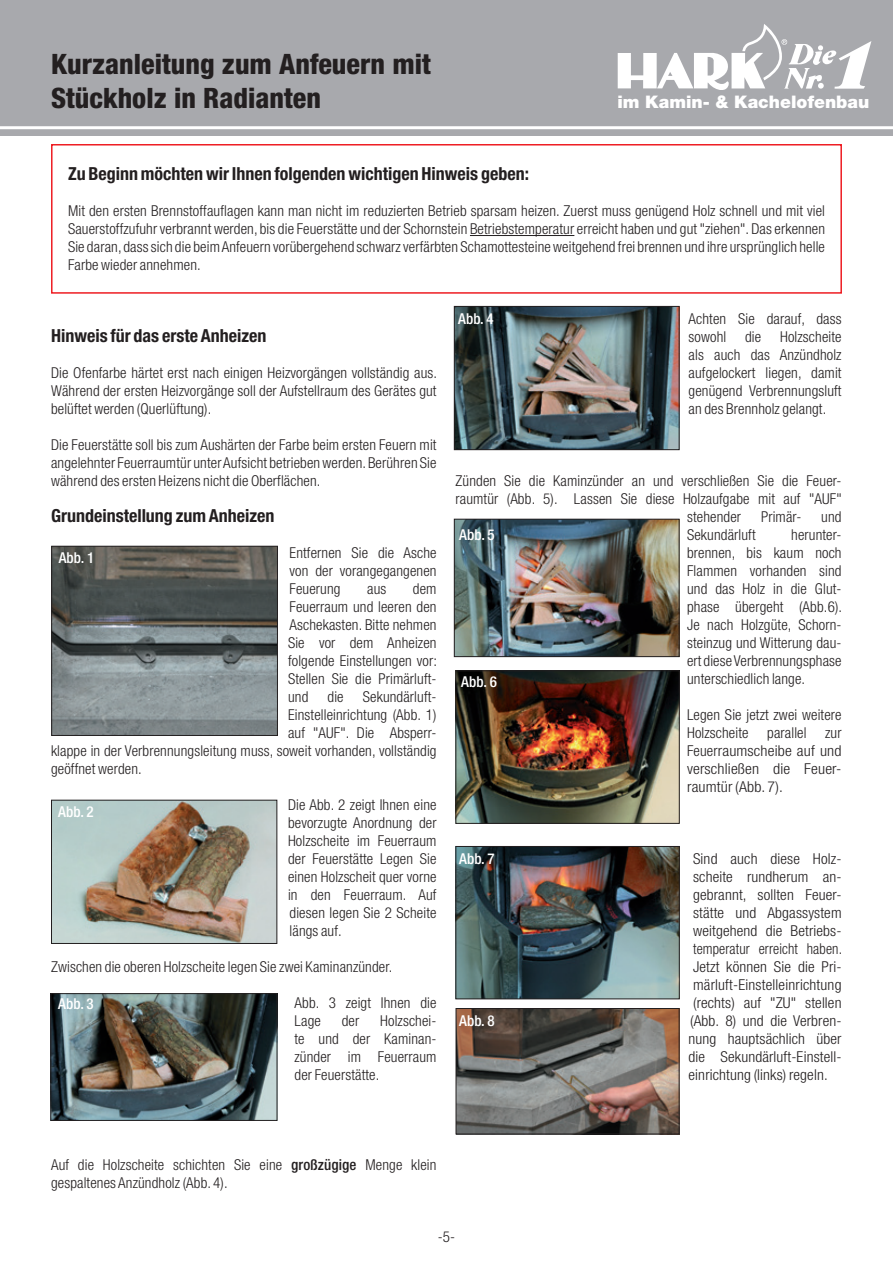
<style>
.page{position:relative;width:893px;height:1263px;background:#fff}
.page>*{position:absolute;margin:0;border:0;box-sizing:border-box;transform-origin:0 0}
.t1{font:800 condensed 28.2px/33.8px "Helvetica Neue LT";color:#231f20}
.t2{font:700 condensed 18px "Helvetica Neue LT";color:#231f20}
.t3{font:900 17.4px "Helvetica Neue LT";color:#fff}
.t4{font:300 condensed 15px/18px "Helvetica Neue LT";letter-spacing:.01em;color:#231f20;text-align:justify}
.t5{font:500 condensed 15px "Helvetica Neue LT";letter-spacing:.01em;color:#fff}
.t6{font:300 condensed 15px "Helvetica Neue LT";letter-spacing:.01em;color:#231f20;scale:.95 1}
.s1{font-weight:500}
</style>
<div class="page">
<div style="left:0;top:0;width:893px;height:136px;background:#a8a9ad"></div>
<hr style="left:0;top:126px;width:893px;height:3px;background:#fff">
<svg style="left:618px;top:24px;width:253px;height:65px"></svg>
<div style="left:51px;top:144px;width:791px;height:150px;border:2px solid #ee1d23"></div>
<hr style="left:470px;top:235px;width:104px;height:1px;background:#231f20">
<img style="left:53px;top:548px;width:223px;height:186px">
<div style="left:51px;top:546px;width:227px;height:190px;border:1px solid #231f20"></div>
<img style="left:53px;top:802px;width:222px;height:140px">
<div style="left:51px;top:800px;width:226px;height:144px;border:1px solid #231f20"></div>
<img style="left:53px;top:995px;width:222px;height:124px">
<div style="left:51px;top:993px;width:226px;height:128px;border:1px solid #231f20"></div>
<img style="left:456px;top:521px;width:221px;height:134px">
<div style="left:454px;top:519px;width:225px;height:138px;border:1px solid #231f20"></div>
<img style="left:458px;top:673px;width:219px;height:149px">
<div style="left:456px;top:671px;width:223px;height:153px;border:1px solid #231f20"></div>
<img style="left:458px;top:848px;width:219px;height:149px">
<div style="left:456px;top:846px;width:223px;height:153px;border:1px solid #231f20"></div>
<img style="left:458px;top:1010px;width:219px;height:122px">
<div style="left:456px;top:1008px;width:223px;height:126px;border:1px solid #231f20"></div>
<img style="left:456px;top:308px;width:221px;height:140px">
<div style="left:454px;top:306px;width:225px;height:144px;border:1px solid #231f20"></div>
<h1 class="t1" style="left:51px;top:46px;width:381px">Kurzanleitung zum Anfeuern mit<br>Stückholz in Radianten</h1>
<p class="t3" style="left:617px;top:91px;width:253px">im Kamin- &amp; Kachelofenbau</p>
<p class="t2" style="left:68px;top:163px;width:462px">Zu Beginn möchten wir Ihnen folgenden wichtigen Hinweis geben:</p>
<p class="t4" style="left:68px;top:202px;width:758px">Mit den ersten Brennstoffauflagen kann man nicht im reduzierten Betrieb sparsam heizen. Zuerst muss genügend Holz schnell und mit viel Sauerstoffzufuhr verbrannt werden, bis die Feuerstätte und der Schornstein Betriebstemperatur erreicht haben und gut "ziehen". Das erkennen Sie daran, dass sich die beim Anfeuern vorübergehend schwarz verfärbten Schamottesteine weitgehend frei brennen und ihre ursprünglich helle Farbe wieder annehmen.</p>
<p class="t2" style="left:51px;top:325px;width:217px">Hinweis für das erste Anheizen</p>
<p class="t4" style="left:51px;top:364px;width:388px">Die Ofenfarbe härtet erst nach einigen Heizvorgängen vollständig aus.<br>Während der ersten Heizvorgänge soll der Aufstellraum des Gerätes gut belüftet werden (Querlüftung).</p>
<p class="t4" style="left:51px;top:436px;width:387px">Die Feuerstätte soll bis zum Aushärten der Farbe beim ersten Feuern mit angelehnter Feuerraumtür unter Aufsicht betrieben werden. Berühren Sie während des ersten Heizens nicht die Oberflächen.</p>
<p class="t2" style="left:51px;top:505px;width:225px">Grundeinstellung zum Anheizen</p>
<p class="t4" style="left:290px;top:544px;width:149px">Entfernen Sie die Asche von der vorangegangenen Feuerung</p>
<p class="t5" style="left:59px;top:549px;width:37px">Abb. 1</p>
<p class="t4" style="left:288px;top:580px;width:151px;text-indent:125px">dem Feuerraum und leeren den Aschekasten. Bitte nehmen Sie vor dem Anheizen folgende Einstellungen vor:<br>Stellen Sie die Primärluft&shy;und</p>
<p class="t4" style="left:367px;top:580px;width:21px">aus</p>
<p class="t4" style="left:328px;top:688px;width:18px">die</p>
<p class="t4" style="left:363px;top:688px;width:75px">Sekundärluft-</p>
<p class="t4" style="left:288px;top:706px;width:150px">Einstelleinrichtung (Abb. 1)</p>
<p class="t4" style="left:288px;top:724px;width:150px">auf "AUF". Die Absperr-</p>
<p class="t4" style="left:51px;top:742px;width:387px">klappe in der Verbrennungsleitung muss, soweit vorhanden, vollständig</p>
<p class="t4" style="left:51px;top:760px;width:92px">geöffnet werden.</p>
<p class="t4" style="left:288px;top:796px;width:150px">Die Abb. 2 zeigt Ihnen eine bevorzugte Anordnung der Holzscheite im Feuerraum der Feuerstätte Legen Sie einen Holzscheit quer vorne in den Feuerraum. Auf diesen legen Sie 2 Scheite längs auf.</p>
<p class="t4" style="left:51px;top:958px;width:343px">Zwischen die oberen Holzscheite legen Sie zwei Kaminanzünder.</p>
<p class="t4" style="left:295px;top:994px;width:144px">Abb. 3 zeigt Ihnen die<br>Lage</p>
<p class="t5" style="left:58px;top:803px;width:37px">Abb. 2</p>
<p class="t5" style="left:58px;top:995px;width:37px">Abb. 3</p>
<p class="t4" style="left:295px;top:1012px;width:144px;text-indent:86px">Holzschei&shy;te und der Kaminan&shy;zünder im Feuerraum der Feuerstätte.</p>
<p class="t4" style="left:342px;top:1012px;width:19px">der</p>
<p class="t5" style="left:458px;top:310px;width:37px">Abb. 4</p>
<p class="t4" style="left:689px;top:310px;width:155px">Achten Sie darauf, dass sowohl</p>
<p class="t4" style="left:689px;top:328px;width:155px;text-indent:92px">Holzscheite als auch das Anzündholz aufgelockert liegen, damit genügend Verbrennungsluft an des Brennholz gelangt.</p>
<p class="t4" style="left:745px;top:328px;width:18px">die</p>
<p class="t4" style="left:455px;top:472px;width:388px">Zünden Sie die Kaminzünder an und verschließen Sie die Feuer-</p>
<p class="t4" style="left:455px;top:490px;width:388px">raumtür (Abb. 5). Lassen Sie diese Holzaufgabe mit auf "AUF"</p>
<p class="t4" style="left:687px;top:508px;width:55px">stehender</p>
<p class="t4" style="left:761px;top:508px;width:42px">Primär-</p>
<p class="t4" style="left:821px;top:508px;width:22px">und</p>
<p class="t4" style="left:687px;top:526px;width:70px">Sekundärluft</p>
<p class="t5" style="left:459px;top:526px;width:37px">Abb. 5</p>
<p class="t4" style="left:687px;top:526px;width:157px;text-indent:104px">herunter&shy;brennen, bis kaum noch Flammen vorhanden sind und das Holz in die Glut&shy;phase übergeht (Abb.6).<br>Je nach Holzgüte, Schorn&shy;steinzug und Witterung dau&shy;ert diese Verbrennungsphase unterschiedlich lange.</p>
<p class="t4" style="left:687px;top:706px;width:156px">Legen Sie jetzt zwei weitere Holzscheite parallel zur Feuerraumscheibe auf und verschließen die Feuer&shy;raumtür (Abb. 7).</p>
<p class="t5" style="left:461px;top:673px;width:37px">Abb. 6</p>
<p class="t5" style="left:459px;top:850px;width:37px">Abb. 7</p>
<p class="t5" style="left:459px;top:1012px;width:37px">Abb. 8</p>
<p class="t4" style="left:693px;top:850px;width:150px">Sind auch diese Holz-</p>
<p class="t4" style="left:693px;top:868px;width:150px">scheite rundherum an-</p>
<p class="t4" style="left:693px;top:886px;width:150px">gebrannt, sollten Feuer-</p>
<p class="t4" style="left:693px;top:904px;width:150px">stätte und Abgassystem</p>
<p class="t4" style="left:693px;top:922px;width:150px">weitgehend die Betriebs-</p>
<p class="t6" style="left:693px;top:940px;width:158px">temperatur erreicht haben.</p>
<p class="t4" style="left:693px;top:958px;width:150px">Jetzt können Sie die Pri-</p>
<p class="t4" style="left:693px;top:976px;width:150px">märluft-Einstelleinrichtung</p>
<p class="t4" style="left:693px;top:994px;width:150px">(rechts) auf "ZU" stellen</p>
<p class="t4" style="left:690px;top:1012px;width:153px">(Abb. 8) und die Verbren-</p>
<p class="t4" style="left:689px;top:1030px;width:155px">nung hauptsächlich über</p>
<p class="t4" style="left:689px;top:1048px;width:155px">die Sekundärluft-Einstell-</p>
<p class="t4" style="left:689px;top:1066px;width:141px">einrichtung (links) regeln.</p>
<p class="t4" style="left:51px;top:1156px;width:387px">Auf die Holzscheite schichten Sie eine <span class="s1">großzügige</span> Menge klein gespaltenes Anzündholz (Abb. 4).</p>
<p class="t4" style="left:438px;top:1228px;width:19px">-5-</p>
</div>
